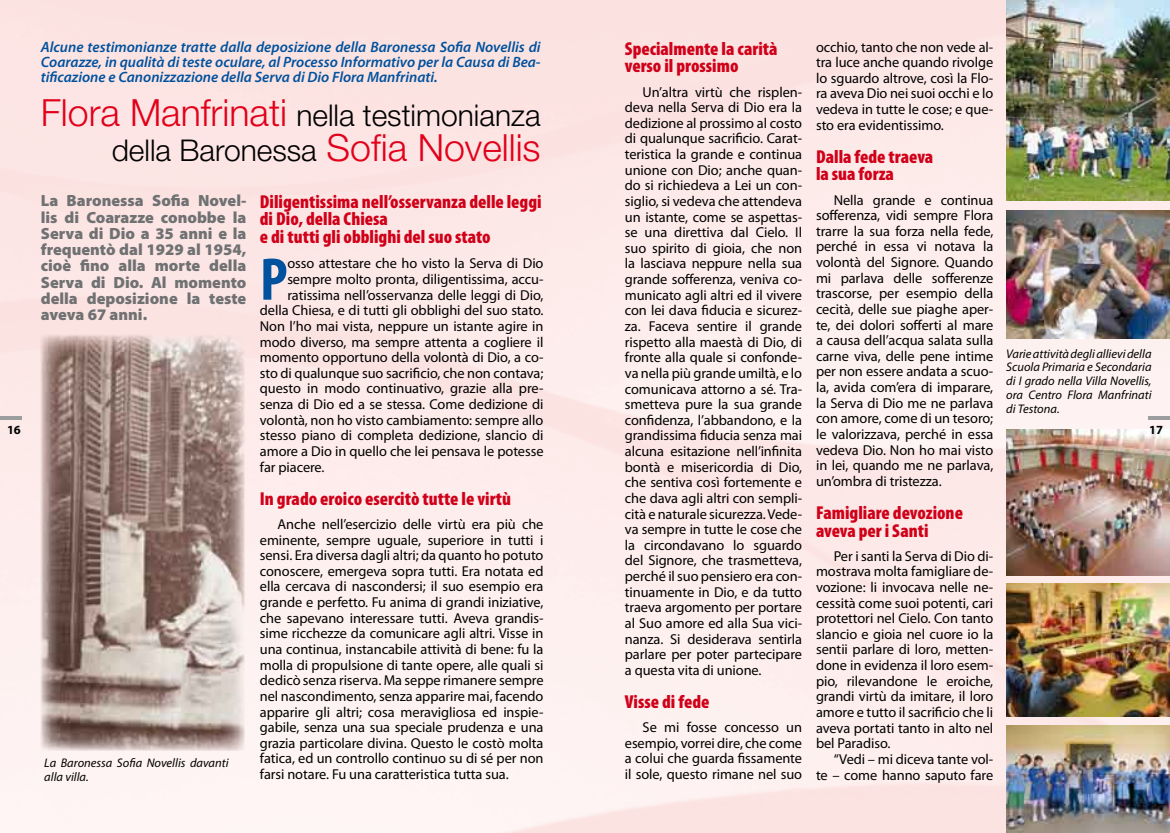
<style>
.page{position:relative;width:1170px;height:833px;background:#fff}
.page>*{position:absolute;margin:0;border:0;box-sizing:border-box;transform-origin:0 0}
.t1{font:700 condensed 60.75px "Myriad Pro";color:#00519e}
.t2{font:300 30px/35px "Helvetica Neue";color:#000;text-align:right}
.t3{font:900 condensed 18.75px/17.5px "Myriad Pro";color:#d10019}
.t4{font:900 16.25px/16.2px "Myriad Pro";color:#707173;text-align:justify}
.t5{font:italic 600 15px/15px "Myriad Pro";color:#00519e;text-align:justify}
.t6{font:14.38px/15.6px "Myriad Pro";letter-spacing:-.005em;color:#000;text-align:justify}
.t7{font:italic 12.5px/13.8px "Myriad Pro";color:#000}
.t8{font:700 12.5px "Myriad Pro";color:#000}
.s1{font-size:37.5px;color:#e2001a}
</style>
<div class="page">
<img style="left:0;top:0;width:1169px;height:833px">
<img style="left:1005px;top:0;width:164px;height:200px">
<img style="left:1005px;top:210px;width:164px;height:129px">
<img style="left:1005px;top:429px;width:164px;height:147px">
<img style="left:1005px;top:583px;width:164px;height:133px">
<img style="left:1005px;top:725px;width:164px;height:108px">
<img style="left:41px;top:334px;width:203px;height:416px">
<hr style="left:0;top:416px;width:22px;height:4px;background:#9c9d9f">
<hr style="left:1147px;top:416px;width:22px;height:4px;background:#9c9d9f">
<p class="t5" style="left:41px;top:39px;width:501px">Alcune testimonianze tratte dalla deposizione della Baronessa Sofia Novellis di Coarazze, in qualità di teste oculare, al Processo Informativo per la Causa di Bea&shy;tificazione e Canonizzazione della Serva di Dio Flora Manfrinati.</p>
<h2 class="t2" style="left:41px;top:97px;width:501px"><span class="s1">Flora Manfrinati</span> nella testimonianza della Baronessa <span class="s1">Sofia Novellis</span></h2>
<p class="t4" style="left:41px;top:192px;width:207px">La Baronessa Sofia Novel&shy;lis di Coarazze conobbe la Serva di Dio a 35 anni e la frequentò dal 1929 al 1954, cioè fino alla morte della Serva di Dio. Al momento della deposizione la teste aveva 67 anni.</p>
<h3 class="t3" style="left:260px;top:192px;width:283px">Diligentissima nell’osservanza delle leggi di Dio, della Chiesa<br>e di tutti gli obblighi del suo stato</h3>
<p class="t6" style="left:816px;top:39px;width:179px">occhio, tanto che non vede al&shy;tra luce anche quando rivolge lo sguardo altrove, così la Flo&shy;ra aveva Dio nei suoi occhi e lo vedeva in tutte le cose; e que&shy;sto era evidentissimo.</p>
<h3 class="t3" style="left:816px;top:147px;width:119px">Dalla fede traeva la sua forza</h3>
<p class="t6" style="left:816px;top:192px;width:179px;text-indent:18px">Nella grande e continua sofferenza, vidi sempre Flora trarre la sua forza nella fede, perché in essa vi notava la volontà del Signore. Quando mi parlava delle sofferenze trascorse, per esempio della cecità, delle sue piaghe aper&shy;te, dei dolori sofferti al mare a causa dell’acqua salata sulla carne viva, delle pene intime per non essere andata a scuo&shy;la, avida com’era di imparare, la Serva di Dio me ne parlava con amore, come di un tesoro; le valorizzava, perché in essa vedeva Dio. Non ho mai visto in lei, quando me ne parlava, un’ombra di tristezza.</p>
<h3 class="t3" style="left:816px;top:503px;width:148px">Famigliare devozione aveva per i Santi</h3>
<p class="t6" style="left:816px;top:548px;width:179px;text-indent:18px">Per i santi la Serva di Dio di&shy;mostrava molta famigliare de&shy;vozione: li invocava nelle ne&shy;cessità come suoi potenti, cari protettori nel Cielo. Con tanto slancio e gioia nel cuore io la sentii parlare di loro, metten&shy;done in evidenza il loro esem&shy;pio, rilevandone le eroiche, grandi virtù da imitare, il loro amore e tutto il sacrificio che li aveva portati tanto in alto nel bel Paradiso.</p>
<p class="t6" style="left:816px;top:751px;width:179px;text-align:right">“Vedi – mi diceva tante vol-<br>te – come hanno saputo fare</p>
<h3 class="t3" style="left:625px;top:39px;width:154px">Specialmente la carità verso il prossimo</h3>
<p class="t6" style="left:625px;top:84px;width:179px;text-indent:18px">Un’altra virtù che risplen&shy;deva nella Serva di Dio era la dedizione al prossimo al costo di qualunque sacrificio. Carat&shy;teristica la grande e continua unione con Dio; anche quan&shy;do si richiedeva a Lei un con&shy;siglio, si vedeva che attendeva un istante, come se aspettas&shy;se una direttiva dal Cielo. Il suo spirito di gioia, che non la lasciava neppure nella sua grande sofferenza, veniva co&shy;municato agli altri ed il vivere con lei dava fiducia e sicurez&shy;za. Faceva sentire il grande rispetto alla maestà di Dio, di fronte alla quale si confonde&shy;va nella più grande umiltà, e lo comunicava attorno a sé. Tra&shy;smetteva pure la sua grande confidenza, l’abbandono, e la grandissima fiducia senza mai alcuna esitazione nell’infinita bontà e misericordia di Dio, che sentiva così fortemente e che dava agli altri con sempli&shy;cità e naturale sicurezza. Vede&shy;va sempre in tutte le cose che la circondavano lo sguardo del Signore, che trasmetteva, perché il suo pensiero era con&shy;tinuamente in Dio, e da tutto traeva argomento per portare al Suo amore ed alla Sua vici&shy;nanza. Si desiderava sentirla parlare per poter partecipare a questa vita di unione.</p>
<h3 class="t3" style="left:625px;top:692px;width:86px">Visse di fede</h3>
<p class="t6" style="left:625px;top:719px;width:179px;text-indent:18px">Se mi fosse concesso un esempio, vorrei dire, che come a colui che guarda fissamente il sole, questo rimane nel suo</p>
<h1 class="t1" style="left:260px;top:241px;width:29px">P</h1>
<p class="t6" style="left:287px;top:255px;width:258px">osso attestare che ho visto la Serva di Dio</p>
<p class="t6" style="left:287px;top:271px;width:258px">sempre molto pronta, diligentissima, accu-</p>
<p class="t6" style="left:287px;top:287px;width:258px">ratissima nell’osservanza delle leggi di Dio,</p>
<p class="t6" style="left:260px;top:302px;width:285px">della Chiesa, e di tutti gli obblighi del suo stato.</p>
<p class="t6" style="left:260px;top:318px;width:285px">Non l’ho mai vista, neppure un istante agire in</p>
<p class="t6" style="left:260px;top:334px;width:285px">modo diverso, ma sempre attenta a cogliere il</p>
<p class="t6" style="left:260px;top:349px;width:285px">momento opportuno della volontà di Dio, a co-</p>
<p class="t6" style="left:260px;top:365px;width:285px">sto di qualunque suo sacrificio, che non contava;</p>
<p class="t6" style="left:260px;top:380px;width:285px">questo in modo continuativo, grazie alla pre-</p>
<p class="t6" style="left:260px;top:396px;width:285px">senza di Dio ed a se stessa. Come dedizione di</p>
<p class="t6" style="left:260px;top:412px;width:285px">volontà, non ho visto cambiamento: sempre allo</p>
<p class="t6" style="left:260px;top:427px;width:285px">stesso piano di completa dedizione, slancio di</p>
<p class="t6" style="left:260px;top:443px;width:285px">amore a Dio in quello che lei pensava le potesse</p>
<p class="t6" style="left:260px;top:459px;width:66px">far piacere.</p>
<h3 class="t3" style="left:260px;top:489px;width:253px">In grado eroico esercitò tutte le virtù</h3>
<p class="t6" style="left:260px;top:516px;width:285px;text-indent:18px">Anche nell’esercizio delle virtù era più che eminente, sempre uguale, superiore in tutti i sensi. Era diversa dagli altri; da quanto ho potuto conoscere, emergeva sopra tutti. Era notata ed ella cercava di nascondersi; il suo esempio era grande e perfetto. Fu anima di grandi iniziative, che sapevano interessare tutti. Aveva grandis&shy;sime ricchezze da comunicare agli altri. Visse in una continua, instancabile attività di bene: fu la molla di propulsione di tante opere, alle quali si dedicò senza riserva. Ma seppe rimanere sempre nel nascondimento, senza apparire mai, facendo apparire gli altri; cosa meravigliosa ed inspie&shy;gabile, senza una sua speciale prudenza e una grazia particolare divina. Questo le costò molta fatica, ed un controllo continuo su di sé per non farsi notare. Fu una caratteristica tutta sua.</p>
<p class="t7" style="left:1006px;top:346px;width:147px;text-align:justify">Varie attività degli allievi della Scuola Primaria e Secondaria di I grado nella Villa Novellis, ora Centro Flora Manfrinati di Testona.</p>
<p class="t8" style="left:7px;top:422px;width:15px">16</p>
<p class="t8" style="left:1148px;top:422px;width:15px">17</p>
<p class="t7" style="left:44px;top:756px;width:186px">La Baronessa Sofia Novellis davanti alla villa.</p>
</div>
